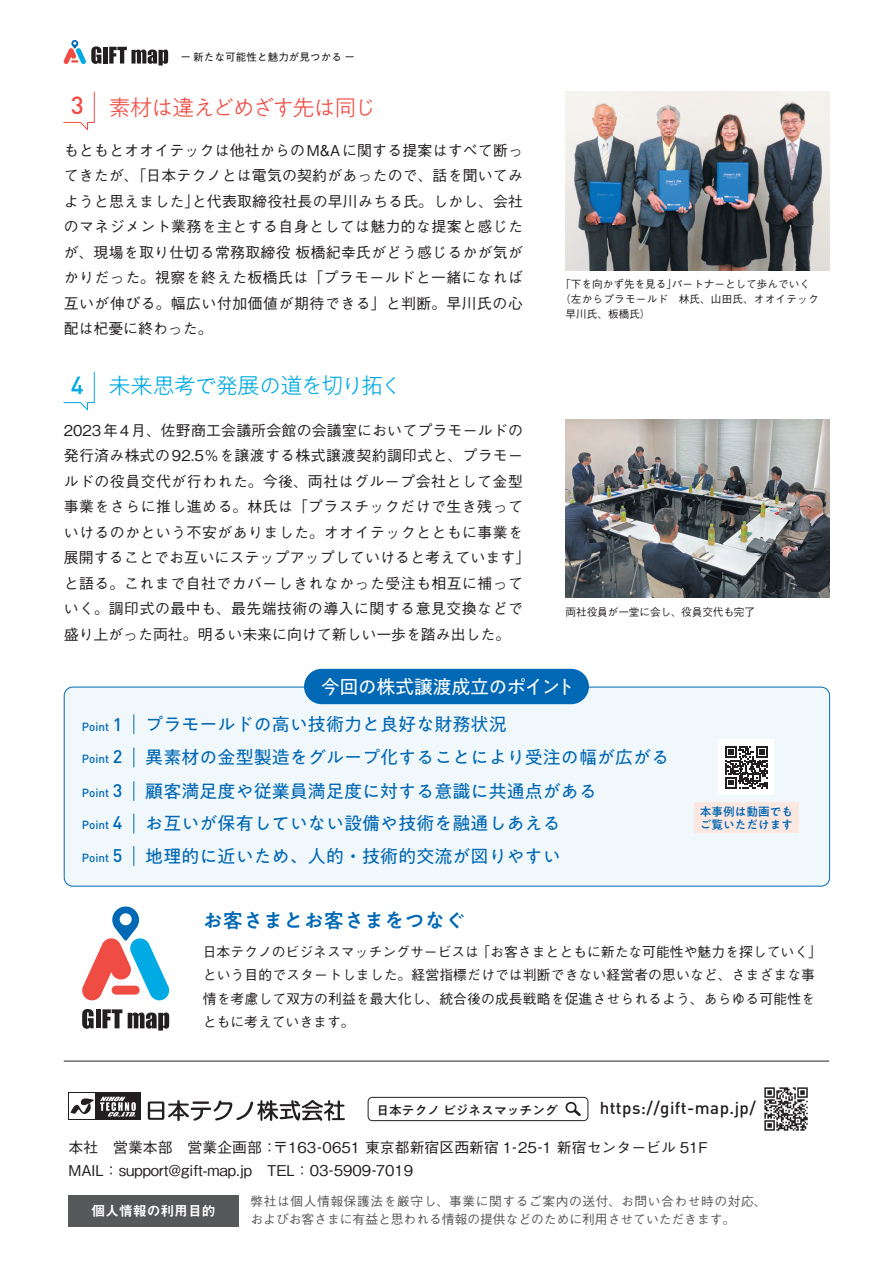
<style>
.page{position:relative;width:893px;height:1263px;background:#fff}
.page>*{position:absolute;margin:0;border:0;box-sizing:border-box;transform-origin:0 0}
.t1{font:500 24.45px "DIN Pro";color:#ef4d44}
.t2{font:500 24.45px "DIN Pro";color:#00abe5}
.t3{font:300 22.35px "PA1 Gothic Std";letter-spacing:-.07em;color:#00abe5}
.t4{font:300 22.35px "PA1 Gothic Std";letter-spacing:-.07em;color:#ef4d44}
.t5{font:500 20.25px "PA1 Gothic Std";color:#0168b5}
.t6{font:19.2px "PA1 Gothic Std";letter-spacing:-.03em;color:#fff}
.t7{font:18px "PA1 Gothic Std";color:#0168b5}
.t8{font:500 18px "DIN Pro";color:#0168b5}
.t9{font:500 16.95px "DIN Pro";letter-spacing:.025em;color:#231f20}
.t10{font:500 14.85px/25.5px "Gothic BBB Pro";letter-spacing:.02em;color:#231f20}
.t11{font:500 14.85px/22.4px "Gothic BBB Pro";color:#231f20}
.t12{font:500 13.8px/23.4px "Gothic BBB Pro";letter-spacing:.01em;color:#231f20}
.t13{font:13.8px "Midashi Go Pro MB31";color:#fff}
.t14{font:500 12.75px "Gothic BBB Pro";letter-spacing:.045em;color:#57585a}
.t15{font:500 12.75px "Gothic BBB Pro";color:#57585a}
.t16{font:500 12.75px "PA1 Gothic Std";color:#231f20}
.t17{font:500 11.7px "DIN Pro";color:#0168b5}
.t18{font:500 11.7px "PA1 Gothic Std";color:#0168b5}
.t19{font:500 10.65px "Gothic BBB Pro";color:#231f20}
.t20{font:500 10.65px "Gothic BBB Pro";letter-spacing:.02em;color:#231f20}
.t21{font:10.65px "PA1 Gothic Std";color:#231f20}
</style>
<div class="page">
<div style="left:64px;top:687px;width:766px;height:199px;background:#f1f8fc;border-radius:9px"></div>
<div style="left:64px;top:687px;width:766px;height:199px;border:1px solid #0168b5;border-radius:9px"></div>
<hr style="left:103px;top:47px;width:4px;height:17px;background:#231f20">
<svg style="left:109px;top:47px;width:59px;height:18px"></svg>
<svg style="left:63px;top:40px;width:38px;height:24px"></svg>
<svg style="left:63px;top:91px;width:32px;height:39px"></svg>
<svg style="left:63px;top:371px;width:32px;height:40px"></svg>
<img style="left:566px;top:91px;width:263px;height:179px">
<img style="left:566px;top:419px;width:263px;height:179px">
<div style="left:368px;top:1097px;width:220px;height:24px;border:1px solid #231f20;border-radius:4px"></div>
<svg style="left:565px;top:1101px;width:16px;height:15px"></svg>
<svg style="left:764px;top:1087px;width:44px;height:44px"></svg>
<div style="left:96px;top:1092px;width:45px;height:28px;background:#231f20"></div>
<svg style="left:70px;top:1098px;width:24px;height:16px"></svg>
<svg style="left:100px;top:1097px;width:36px;height:20px"></svg>
<svg style="left:148px;top:1100px;width:197px;height:21px"></svg>
<div style="left:69px;top:1195px;width:170px;height:32px;background:#57585a"></div>
<hr style="left:64px;top:1061px;width:765px;height:1px;background:#231f20">
<svg style="left:82px;top:1009px;width:12px;height:20px"></svg>
<hr style="left:96px;top:1009px;width:4px;height:19px;background:#231f20">
<svg style="left:102px;top:1009px;width:20px;height:19px"></svg>
<svg style="left:128px;top:1012px;width:41px;height:18px"></svg>
<svg style="left:82px;top:906px;width:88px;height:94px"></svg>
<svg style="left:133px;top:715px;width:1px;height:19px"></svg>
<svg style="left:133px;top:748px;width:1px;height:19px"></svg>
<svg style="left:133px;top:781px;width:1px;height:20px"></svg>
<svg style="left:133px;top:814px;width:1px;height:19px"></svg>
<div style="left:304px;top:669px;width:285px;height:35px;background:#0168b5;border-radius:18px"></div>
<svg style="left:133px;top:846px;width:1px;height:20px"></svg>
<div style="left:719px;top:740px;width:55px;height:55px;background:#fff"></div>
<div style="left:694px;top:802px;width:105px;height:31px;background:#fde7e1"></div>
<svg style="left:725px;top:746px;width:43px;height:43px"></svg>
<h1 class="t1" style="left:71px;top:88px;width:15px">3</h1>
<p class="t21" style="left:180px;top:51px;width:176px">ー新たな可能性と魅力が見つかるー</p>
<h2 class="t4" style="left:108px;top:95px;width:269px">素材は違えどめざす先は同じ</h2>
<p class="t10" style="left:64px;top:135px;width:461px;text-align:right">もともとオオイテックは他社からのM&amp;Aに関する提案はすべて断ってきたが、「日本テクノとは電気の契約があったので、話を聞いてみと代表取締役社長の早川みちる氏。しかし、会社</p>
<p class="t10" style="left:64px;top:186px;width:461px">ようと思えました」<br>のマネジメント業務を主とする自身としては魅力的な提案と感じたが、現場を取り仕切る常務取締役板橋紀幸氏がどう感じるかが気がかりだった。視察を終えた板橋氏は「プラモールドと一緒になれば互いが伸びる。幅広い付加価値が期待できる」と判断。早川氏の心配は杞憂に終わった。</p>
<h1 class="t2" style="left:71px;top:368px;width:15px">4</h1>
<h2 class="t3" style="left:108px;top:373px;width:296px">未来思考で発展の道を切り拓く</h2>
<p class="t10" style="left:64px;top:415px;width:468px">2023年4月、佐野商工会議所会館の会議室においてプラモールドの発行済み株式の92.5％を譲渡する株式譲渡契約調印式と、プラモールドの役員交代が行われた。今後、両社はグループ会社として金型事業をさらに推し進める。林氏は「プラスチックだけで生き残っていけるのかという不安がありました。オオイテックとともに事業を展開することでお互いにステップアップしていけると考えています「と語る。これまで自社でカバーしきれなかった受注も相互に補っていく。調印式の最中も、最先端技術の導入に関する意見交換などで盛り上がった両社。明るい未来に向けて新しい一歩を踏み出した。</p>
<p class="t19" style="left:560px;top:276px;width:118px">「下を向かず先を見る」</p>
<p class="t20" style="left:560px;top:291px;width:260px">（左からプラモールド　林氏、山田氏、オオイテック</p>
<p class="t19" style="left:566px;top:306px;width:87px">早川氏、板橋氏(</p>
<p class="t19" style="left:672px;top:276px;width:140px">パートナーとして歩んでいく</p>
<p class="t19" style="left:565px;top:603px;width:191px">両社役員が一堂に会し、役員交代も完了</p>
<p class="t6" style="left:321px;top:675px;width:256px">今回の株式譲渡成立のポイント</p>
<p class="t8" style="left:113px;top:712px;width:11px">1</p>
<p class="t17" style="left:82px;top:718px;width:29px">Point</p>
<p class="t7" style="left:145px;top:714px;width:363px">プラモールドの高い技術力と良好な財務状況</p>
<p class="t8" style="left:113px;top:744px;width:11px">2</p>
<p class="t17" style="left:82px;top:751px;width:29px">Point</p>
<p class="t7" style="left:145px;top:747px;width:526px">異素材の金型製造をグループ化することにより受注の幅が広がる</p>
<p class="t8" style="left:113px;top:778px;width:11px">3</p>
<p class="t17" style="left:82px;top:784px;width:29px">Point</p>
<p class="t7" style="left:145px;top:781px;width:453px">顧客満足度や従業員満足度に対する意識に共通点がある</p>
<p class="t8" style="left:113px;top:810px;width:11px">4</p>
<p class="t17" style="left:82px;top:817px;width:29px">Point</p>
<p class="t18" style="left:700px;top:805px;width:95px">本事例は動画でも</p>
<p class="t7" style="left:145px;top:813px;width:417px">お互いが保有していない設備や技術を融通しあえる</p>
<p class="t18" style="left:700px;top:817px;width:95px">ご覧いただけます</p>
<p class="t8" style="left:113px;top:843px;width:11px">5</p>
<p class="t17" style="left:82px;top:849px;width:29px">Point</p>
<p class="t7" style="left:145px;top:846px;width:417px">地理的に近いため、人的・技術的交流が図りやすい</p>
<h3 class="t5" style="left:203px;top:908px;width:264px">お客さまとお客さまをつなぐ</h3>
<p class="t12" style="left:476px;top:938px;width:347px">「お客さまとともに新たな可能性や魅力を探していく「</p>
<p class="t12" style="left:203px;top:938px;width:614px">日本テクノのビジネスマッチングサービスは<br>という目的でスタートしました。経営指標だけでは判断できない経営者の思いなど、さまざまな事情を考慮して双方の利益を最大化し、統合後の成長戦略を促進させられるよう、あらゆる可能性をともに考えていきます。</p>
<p class="t16" style="left:376px;top:1102px;width:183px">日本テクノビジネスマッチング</p>
<p class="t9" style="left:600px;top:1096px;width:158px">https://gift-map j p. /</p>
<p class="t11" style="left:69px;top:1135px;width:346px">本社　営業本部　営業企画部：<br>MAIL：support@gift-map j p. 　TEL：03-5909-7019</p>
<p class="t11" style="left:273px;top:1135px;width:436px">〒163-0651 東京都新宿区西新宿 1-25-1 新宿センタービル 51F</p>
<p class="t13" style="left:91px;top:1200px;width:126px">個人情報の利用目的</p>
<p class="t14" style="left:251px;top:1191px;width:517px">弊社は個人情報保護法を厳守し、事業に関するご案内の送付、お問い合わせ時の対応、</p>
<p class="t15" style="left:251px;top:1209px;width:486px">およびお客さまに有益と思われる情報の提供などのために利用させていただきます。</p>
</div>
